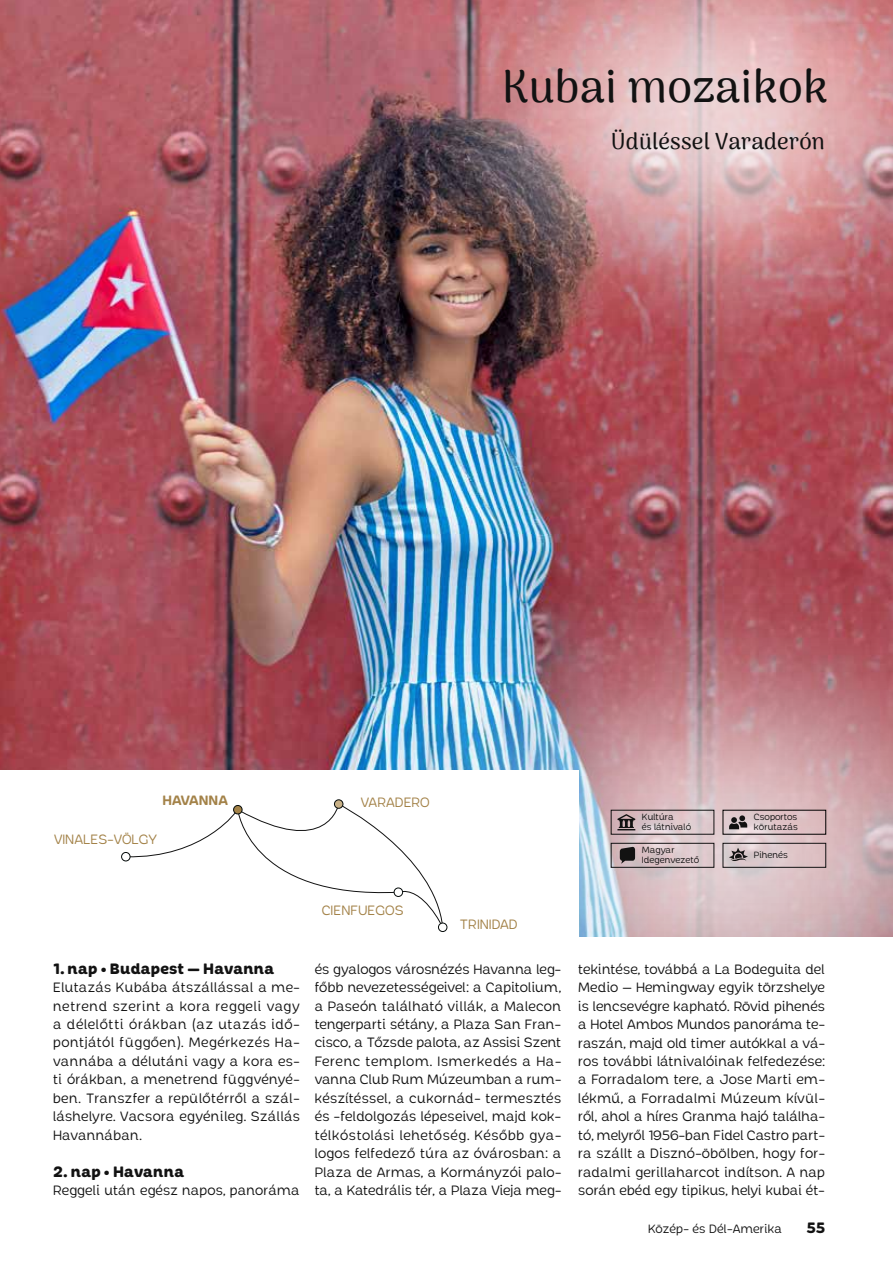
<style>
.page{position:relative;width:893px;height:1263px;background:#fff}
.page>*{position:absolute;margin:0;border:0;box-sizing:border-box;transform-origin:0 0}
.t1{font:500 45px "Arima Madurai";letter-spacing:.01em;color:#121212}
.t2{font:500 22.5px "Arima Madurai";letter-spacing:.01em;color:#121212}
.t3{font:800 15px "Chopsee Softee";letter-spacing:-.005em;color:#121212}
.t4{font:13.5px/18.5px "Chopsee Softee";letter-spacing:.005em;color:#121212;text-align:justify}
.t5{font:13.5px "Chopsee Softee";color:#a38248}
.t6{font:700 13.5px "Chopsee Softee";color:#a38248}
.t7{font:12px "Chopsee Softee";letter-spacing:.01em;color:#121212}
.t8{font:9px/9.8px "Chopsee Softee";letter-spacing:-.005em;color:#121212}
</style>
<div class="page">
<img style="left:0;top:0;width:261px;height:770px">
<img style="left:150px;top:420px;width:743px;height:517px">
<img style="left:261px;top:0;width:632px;height:457px">
<div style="left:611px;top:843px;width:103px;height:24px;border:1px solid #121212"></div>
<svg style="left:620px;top:847px;width:15px;height:17px"></svg>
<svg style="left:729px;top:815px;width:18px;height:14px"></svg>
<div style="left:611px;top:810px;width:103px;height:24px;border:1px solid #121212"></div>
<svg style="left:617px;top:814px;width:18px;height:16px"></svg>
<div style="left:723px;top:843px;width:103px;height:24px;border:1px solid #121212"></div>
<svg style="left:729px;top:848px;width:19px;height:14px"></svg>
<div style="left:0;top:771px;width:578px;height:184px;background:#fff"></div>
<svg style="left:125px;top:803px;width:318px;height:122px"></svg>
<div style="left:122px;top:852px;width:8px;height:9px;background:#fff;border-radius:50%"></div>
<div style="left:121px;top:852px;width:9px;height:9px;border:1px solid #060c0b;border-radius:50%"></div>
<div style="left:438px;top:923px;width:9px;height:9px;border:1px solid #060c0b;border-radius:50%"></div>
<div style="left:234px;top:805px;width:8px;height:9px;background:#a38248;border-radius:50%"></div>
<div style="left:233px;top:805px;width:9px;height:9px;border:1px solid #060c0b;border-radius:50%"></div>
<div style="left:334px;top:800px;width:9px;height:8px;background:#c9b187;border-radius:50%"></div>
<div style="left:334px;top:799px;width:9px;height:10px;border:1px solid #060c0b;border-radius:50%"></div>
<div style="left:394px;top:888px;width:9px;height:8px;background:#fff;border-radius:50%"></div>
<div style="left:394px;top:887px;width:9px;height:10px;border:1px solid #060c0b;border-radius:50%"></div>
<h1 class="t1" style="left:502px;top:56px;width:328px">Kubai mozaikok</h1>
<h2 class="t2" style="left:611px;top:125px;width:216px">Üdüléssel Varaderón</h2>
<p class="t6" style="left:163px;top:792px;width:67px">HAVANNA</p>
<p class="t5" style="left:361px;top:794px;width:70px">VARADERO</p>
<p class="t5" style="left:54px;top:831px;width:105px">VINALES-VÖLGY</p>
<p class="t5" style="left:322px;top:902px;width:83px">CIENFUEGOS</p>
<p class="t5" style="left:459px;top:916px;width:60px">TRINIDAD</p>
<p class="t8" style="left:642px;top:812px;width:51px">Kultúra<br>és látnivaló</p>
<p class="t8" style="left:642px;top:845px;width:59px">Magyar<br>Idegenvezető</p>
<p class="t8" style="left:754px;top:812px;width:45px">Csoportos körutazás</p>
<p class="t8" style="left:754px;top:850px;width:36px">Pihenés</p>
<p class="t3" style="left:53px;top:959px;width:223px">1. nap • Budapest – Havanna</p>
<p class="t4" style="left:53px;top:978px;width:248px">Elutazás Kubába átszállással a me&shy;netrend szerint a kora reggeli vagy a délelőtti órákban (az utazás idő&shy;pontjától függően). Megérkezés Ha&shy;vannába a délutáni vagy a kora es&shy;ti órákban, a menetrend függvényé&shy;ben. Transzfer a repülőtérről a szál&shy;láshelyre. Vacsora egyénileg. Szállás Havannában.</p>
<p class="t3" style="left:53px;top:1162px;width:133px">2. nap • Havanna</p>
<p class="t4" style="left:53px;top:1181px;width:248px">Reggeli után egész napos, panoráma</p>
<p class="t4" style="left:315px;top:959px;width:248px">és gyalogos városnézés Havanna leg&shy;főbb nevezetességeivel: a Capitolium, a Paseón található villák, a Malecon tengerparti sétány, a Plaza San Fran&shy;cisco, a Tőzsde palota, az Assisi Szent Ferenc templom. Ismerkedés a Ha&shy;vanna Club Rum Múzeumban a rum&shy;készítéssel, a cukornád- termesztés és -feldolgozás lépeseivel, majd kok&shy;télkóstolási lehetőség. Később gya&shy;logos felfedező túra az óvárosban: a Plaza de Armas, a Kormányzói palo&shy;ta, a Katedrális tér, a Plaza Vieja meg-</p>
<p class="t4" style="left:578px;top:960px;width:248px">tekintése, továbbá a La Bodeguita del Medio – Hemingway egyik törzshelye is lencsevégre kapható. Rövid pihenés a Hotel Ambos Mundos panoráma te&shy;raszán, majd old timer autókkal a vá&shy;ros további látnivalóinak felfedezése: a Forradalom tere, a Jose Marti em&shy;lékmű, a Forradalmi Múzeum kívül&shy;ről, ahol a híres Granma hajó találha&shy;tó, melyről 1956-ban Fidel Castro part&shy;ra szállt a Disznó-öbölben, hogy for&shy;radalmi gerillaharcot indítson. A nap során ebéd egy tipikus, helyi kubai ét-</p>
<p class="t7" style="left:648px;top:1222px;width:136px">Közép- és Dél-Amerika</p>
<p class="t3" style="left:806px;top:1218px;width:20px">55</p>
</div>
